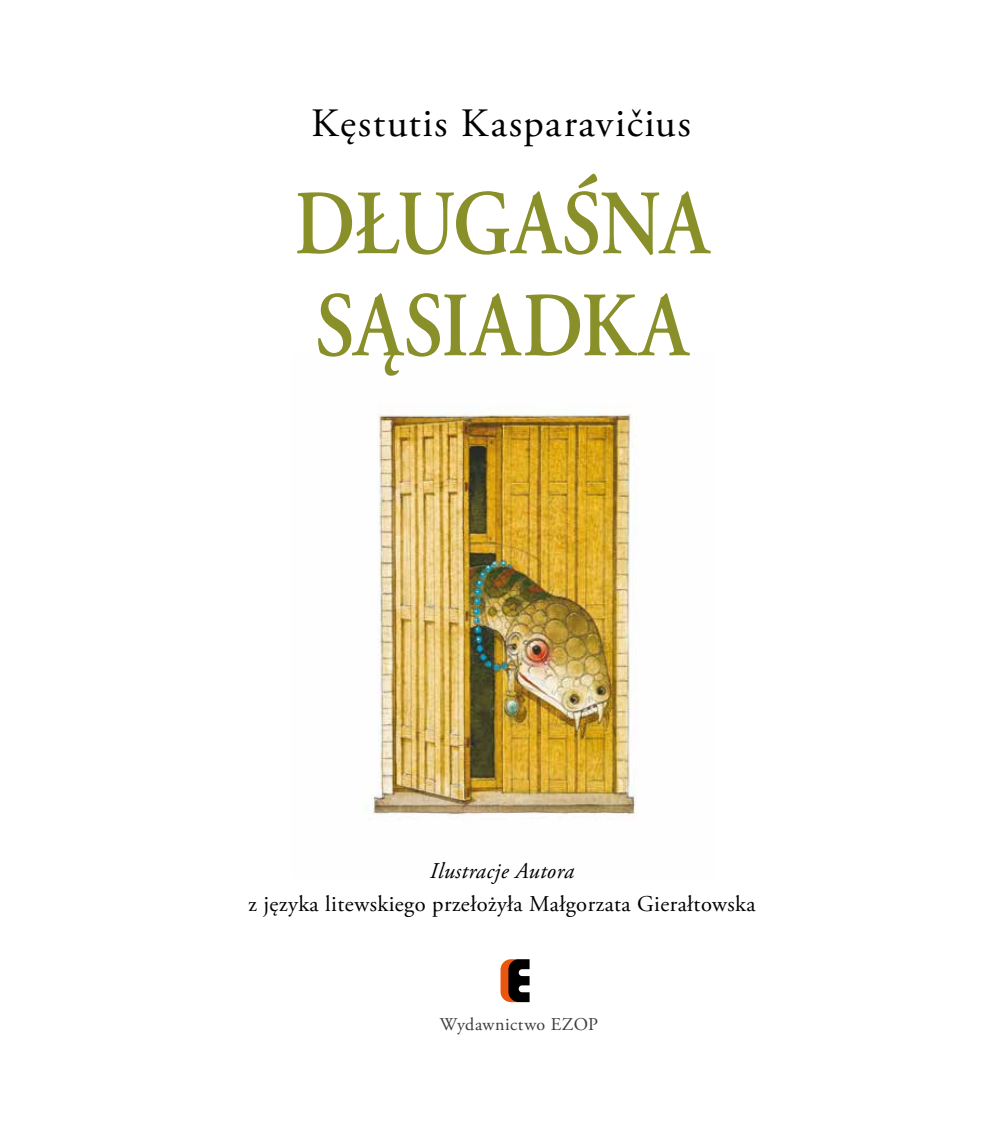
<style>
.page{position:relative;width:1004px;height:1123px;background:#fff}
.page>*{position:absolute;margin:0;border:0;box-sizing:border-box;transform-origin:0 0}
.t1{font:600 91.65px/102px "Adobe Garamond Pro";letter-spacing:-.005em;color:#898f29;scale:.85 1}
.t2{font:40.2px "Adobe Garamond Pro";letter-spacing:.04em;color:#000}
.t3{font:22.5px "Adobe Garamond Pro";letter-spacing:.02em;color:#000}
.t4{font:italic 22.5px "Adobe Garamond Pro";letter-spacing:.02em;color:#000}
.t5{font:18px "Adobe Garamond Pro";letter-spacing:.02em;color:#3c3c3b}
</style>
<div class="page">
<img style="left:366px;top:405px;width:271px;height:415px">
<svg style="left:500px;top:959px;width:29px;height:43px"></svg>
<h2 class="t2" style="left:311px;top:99px;width:381px">Kęstutis Kasparavičius</h2>
<h1 class="t1" style="left:294px;top:174px;width:490px">DŁUGAŚNA<br>SĄSIADKA</h1>
<p class="t4" style="left:430px;top:857px;width:145px">Ilustracje Autora</p>
<p class="t3" style="left:248px;top:890px;width:508px">z języka litewskiego przełożyła Małgorzata Gierałtowska</p>
<p class="t5" style="left:440px;top:1013px;width:160px">Wydawnictwo EZOP</p>
</div>
